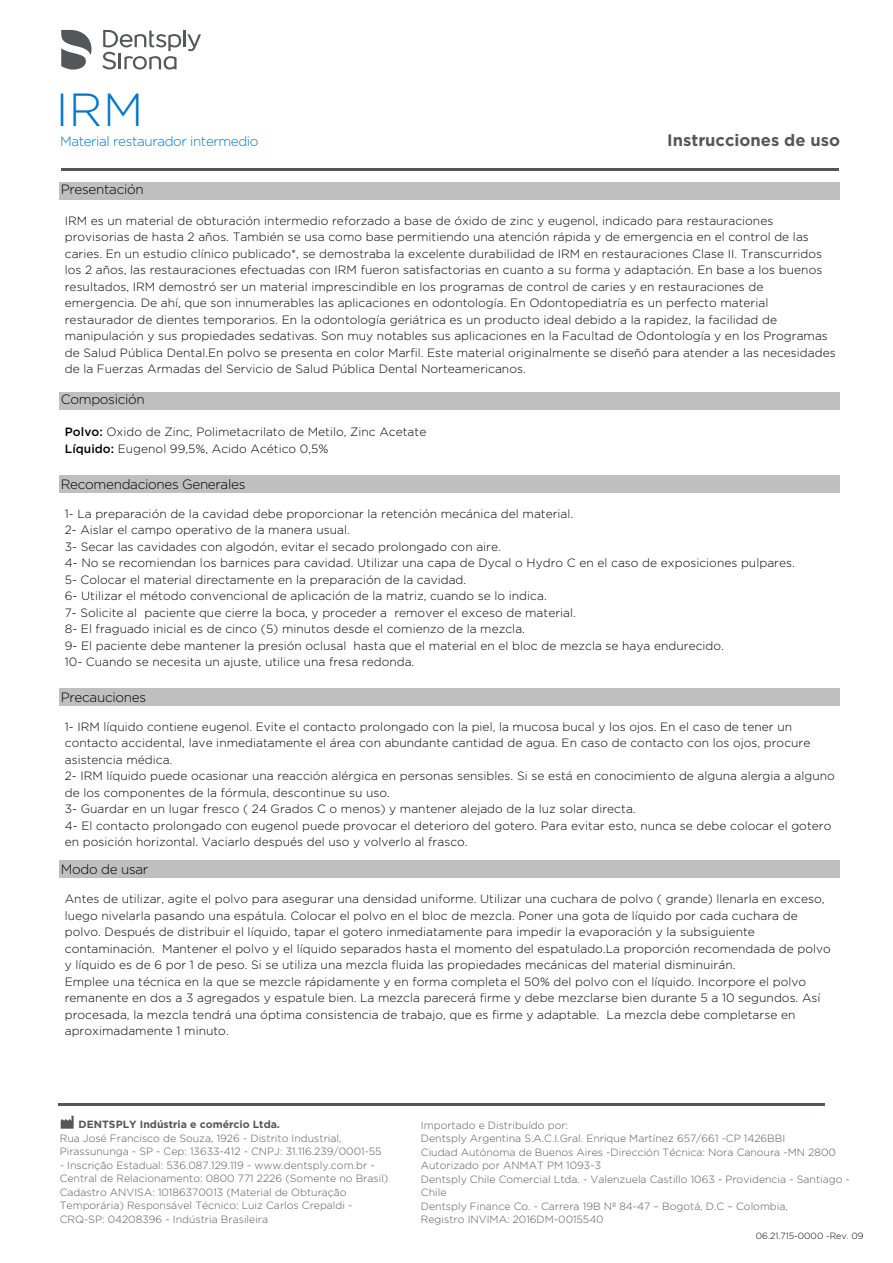
<style>
.page{position:relative;width:893px;height:1263px;background:#fff}
.page>*{position:absolute;margin:0;border:0;box-sizing:border-box;transform-origin:0 0}
.t1{font:300 46.35px "Gotham";color:#0076c8}
.t2{font:700 16.5px "Gotham";color:#54575a}
.t3{font:300 13.5px "Gotham";letter-spacing:-.025em;color:#000}
.t4{font:300 13.5px "Gotham";letter-spacing:-.03em;color:#0076c8}
.t5{font:300 12px/16.5px "Gotham";color:#000}
.t6{font:300 10.5px/13.5px "Gotham";color:#54575a}
.t7{font:700 10.5px "Gotham";color:#54575a}
.t8{font:300 9px "Gotham";color:#000}
.s1{font-weight:500}
</style>
<div class="page">
<div style="left:59px;top:182px;width:780px;height:17px;background:#bfbfbf"></div>
<hr style="left:61px;top:168px;width:777px;height:2px;background:#54575a">
<div style="left:59px;top:392px;width:780px;height:17px;background:#bfbfbf"></div>
<svg style="left:102px;top:30px;width:99px;height:40px"></svg>
<svg style="left:61px;top:30px;width:31px;height:40px"></svg>
<hr style="left:58px;top:1103px;width:767px;height:3px;background:#54575a">
<svg style="left:61px;top:1116px;width:13px;height:13px"></svg>
<div style="left:59px;top:475px;width:780px;height:17px;background:#bfbfbf"></div>
<div style="left:59px;top:688px;width:780px;height:17px;background:#bfbfbf"></div>
<div style="left:59px;top:860px;width:780px;height:18px;background:#bfbfbf"></div>
<h1 class="t1" style="left:56px;top:80px;width:89px">IRM</h1>
<p class="t4" style="left:60px;top:133px;width:200px">Material restaurador intermedio</p>
<h2 class="t2" style="left:667px;top:130px;width:174px">Instrucciones de uso</h2>
<p class="t3" style="left:61px;top:181px;width:84px">Presentación</p>
<p class="t5" style="left:65px;top:212px;width:772px">IRM es un material de obturación intermedio reforzado a base de óxido de zinc y eugenol, indicado para restauraciones provisorias de hasta 2 años. También se usa como base permitiendo una atención rápida y de emergencia en el control de las caries. En un estudio clínico publicado*, se demostraba la excelente durabilidad de IRM en restauraciones Clase II. Transcurridos los 2 años, las restauraciones efectuadas con IRM fueron satisfactorias en cuanto a su forma y adaptación. En base a los buenos resultados, IRM demostró ser un material imprescindible en los programas de control de caries y en restauraciones de emergencia. De ahí, que son innumerables las aplicaciones en odontología. En Odontopediatría es un perfecto material restaurador de dientes temporarios. En la odontología geriátrica es un producto ideal debido a la rapidez, la facilidad de manipulación y sus propiedades sedativas. Son muy notables sus aplicaciones en la Facultad de Odontología y en los Programas de Salud Pública Dental.En polvo se presenta en color Marfil. Este material originalmente se diseñó para atender a las necesidades de la Fuerzas Armadas del Servicio de Salud Pública Dental Norteamericanos.</p>
<p class="t3" style="left:61px;top:391px;width:85px">Composición</p>
<p class="t5" style="left:65px;top:423px;width:363px"><span class="s1">Polvo:</span> Oxido de Zinc, Polimetacrilato de Metilo, Zinc Acetate<br><span class="s1">Líquido:</span> Eugenol 99,5%, Acido Acético 0,5%</p>
<p class="t3" style="left:61px;top:475px;width:186px">Recomendaciones Generales</p>
<p class="t5" style="left:65px;top:505px;width:731px">1- La preparación de la cavidad debe proporcionar la retención mecánica del material.<br>2- Aislar el campo operativo de la manera usual.<br>3- Secar las cavidades con algodón, evitar el secado prolongado con aire.<br>4- No se recomiendan los barnices para cavidad. Utilizar una capa de Dycal o Hydro C en el caso de exposiciones pulpares.<br>5- Colocar el material directamente en la preparación de la cavidad.<br>6- Utilizar el método convencional de aplicación de la matriz, cuando se lo indica.<br>7- Solicite al paciente que cierre la boca, y proceder a remover el exceso de material.<br>8- El fraguado inicial es de cinco (5) minutos desde el comienzo de la mezcla.<br>9- El paciente debe mantener la presión oclusal hasta que el material en el bloc de mezcla se haya endurecido.<br>10- Cuando se necesita un ajuste, utilice una fresa redonda.</p>
<p class="t3" style="left:61px;top:688px;width:87px">Precauciones</p>
<p class="t5" style="left:65px;top:718px;width:771px">1- IRM líquido contiene eugenol. Evite el contacto prolongado con la piel, la mucosa bucal y los ojos. En el caso de tener un contacto accidental, lave inmediatamente el área con abundante cantidad de agua. En caso de contacto con los ojos, procure asistencia médica.<br>2- IRM líquido puede ocasionar una reacción alérgica en personas sensibles. Si se está en conocimiento de alguna alergia a alguno de los componentes de la fórmula, descontinue su uso.<br>3- Guardar en un lugar fresco ( 24 Grados C o menos) y mantener alejado de la luz solar directa.<br>4- El contacto prolongado con eugenol puede provocar el deterioro del gotero. Para evitar esto, nunca se debe colocar el gotero en posición horizontal. Vaciarlo después del uso y volverlo al frasco.</p>
<p class="t3" style="left:61px;top:861px;width:89px">Modo de usar</p>
<p class="t5" style="left:65px;top:890px;width:768px">Antes de utilizar, agite el polvo para asegurar una densidad uniforme. Utilizar una cuchara de polvo ( grande) llenarla en exceso, luego nivelarla pasando una espátula. Colocar el polvo en el bloc de mezcla. Poner una gota de líquido por cada cuchara de polvo. Después de distribuir el líquido, tapar el gotero inmediatamente para impedir la evaporación y la subsiguiente contaminación. Mantener el polvo y el líquido separados hasta el momento del espatulado.La proporción recomendada de polvo y líquido es de 6 por 1 de peso. Si se utiliza una mezcla fluida las propiedades mecánicas del material disminuirán.<br>Emplee una técnica en la que se mezcle rápidamente y en forma completa el 50% del polvo con el líquido. Incorpore el polvo remanente en dos a 3 agregados y espatule bien. La mezcla parecerá firme y debe mezclarse bien durante 5 a 10 segundos. Así procesada, la mezcla tendrá una óptima consistencia de trabajo, que es firme y adaptable. La mezcla debe completarse en aproximadamente 1 minuto.</p>
<p class="t7" style="left:79px;top:1117px;width:203px">DENTSPLY Indústria e comércio Ltda.</p>
<p class="t6" style="left:60px;top:1131px;width:323px">Rua José Francisco de Souza, 1926 - Distrito Industrial,<br>Pirassununga - SP - Cep: 13633-412 - CNPJ: 31.116.239/0001-55</p>
<p class="t6" style="left:60px;top:1158px;width:330px">- Inscrição Estadual: 536.087.129.119 - www.dentsply.com.br - Central de Relacionamento: 0800 771 2226 (Somente no Brasil)<br>Cadastro ANVISA: 10186370013 (Material de Obturação Temporária) Responsável Técnico: Luiz Carlos Crepaldi - CRQ-SP: 04208396 - Indústria Brasileira</p>
<p class="t6" style="left:421px;top:1118px;width:430px">Importado e Distribuído por:<br>Dentsply Argentina S.A.C.I.Gral. Enrique Martínez 657/661 -CP 1426BBI<br>Ciudad Autónoma de Buenos Aires -Dirección Técnica: Nora Canoura -MN 2800<br>Autorizado por ANMAT PM 1093-3<br>Dentsply Chile Comercial Ltda. - Valenzuela Castillo 1063 - Providencia - Santiago - Chile<br>Dentsply Finance Co. - Carrera 19B Nº 84-47 – Bogotá, D.C – Colombia,<br>Registro INVIMA: 2016DM-0015540</p>
<p class="t8" style="left:756px;top:1230px;width:109px">06.21.715-0000 -Rev. 09</p>
</div>
